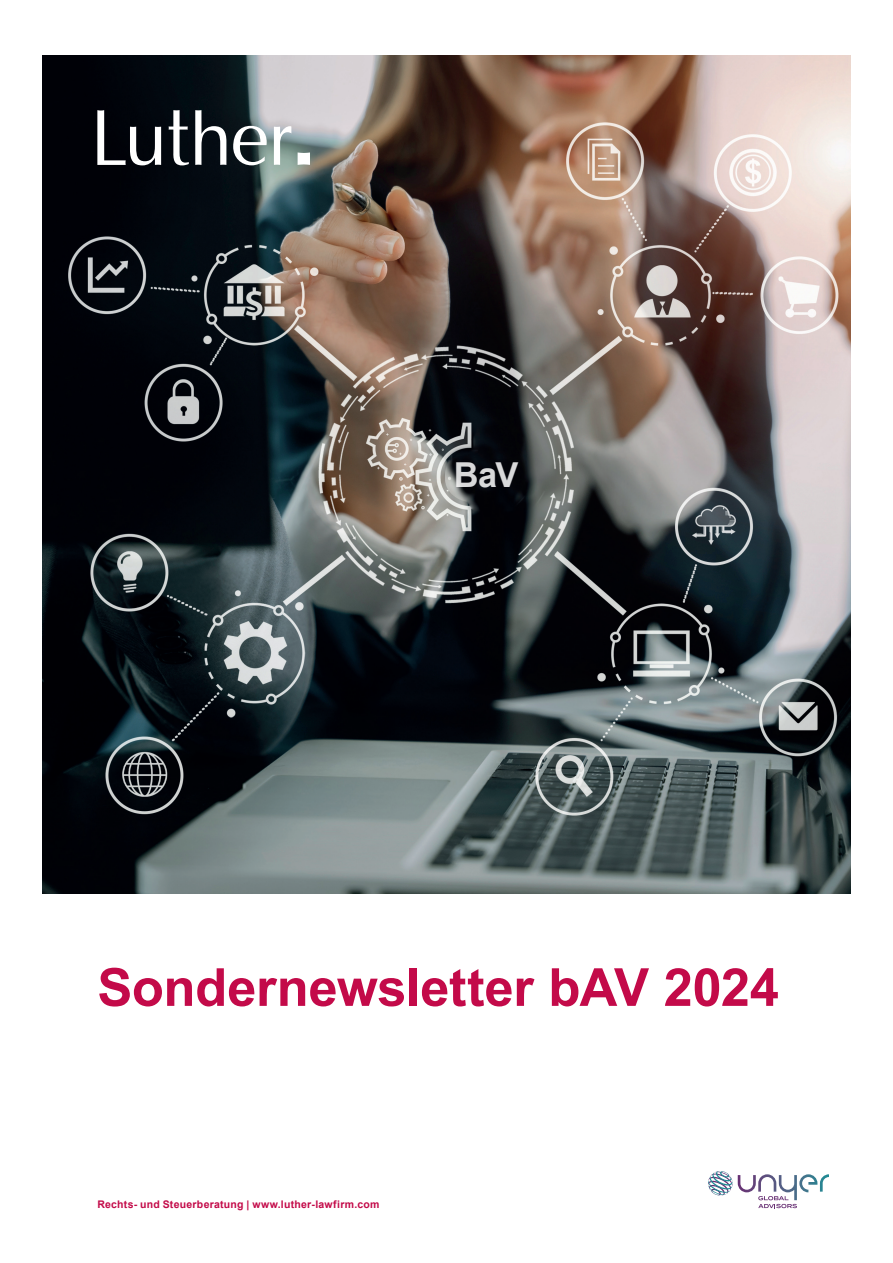
<style>
.page{position:relative;width:893px;height:1263px;background:#fff}
.page>*{position:absolute;margin:0;border:0;box-sizing:border-box;transform-origin:0 0}
.t1{font:700 52.5px "Arial";letter-spacing:-.005em;color:#c30a49}
.t2{font:700 34.35px "Arial";color:#fff}
.t3{font:700 10.5px "Arial";letter-spacing:.02em;color:#c30a49}
</style>
<div class="page">
<img style="left:43px;top:55px;width:807px;height:838px">
<svg style="left:298px;top:152px;width:12px;height:13px"></svg>
<svg style="left:233px;top:126px;width:34px;height:39px"></svg>
<svg style="left:97px;top:110px;width:64px;height:55px"></svg>
<svg style="left:195px;top:110px;width:31px;height:55px"></svg>
<svg style="left:169px;top:110px;width:20px;height:55px"></svg>
<svg style="left:274px;top:126px;width:17px;height:39px"></svg>
<svg style="left:708px;top:1171px;width:121px;height:37px"></svg>
<h2 class="t2" style="left:453px;top:451px;width:67px">BaV</h2>
<h1 class="t1" style="left:97px;top:950px;width:683px">Sondernewsletter bAV 2024</h1>
<p class="t3" style="left:97px;top:1197px;width:284px">Rechts- und Steuerberatung | www.luther-lawfirm.com</p>
</div>
